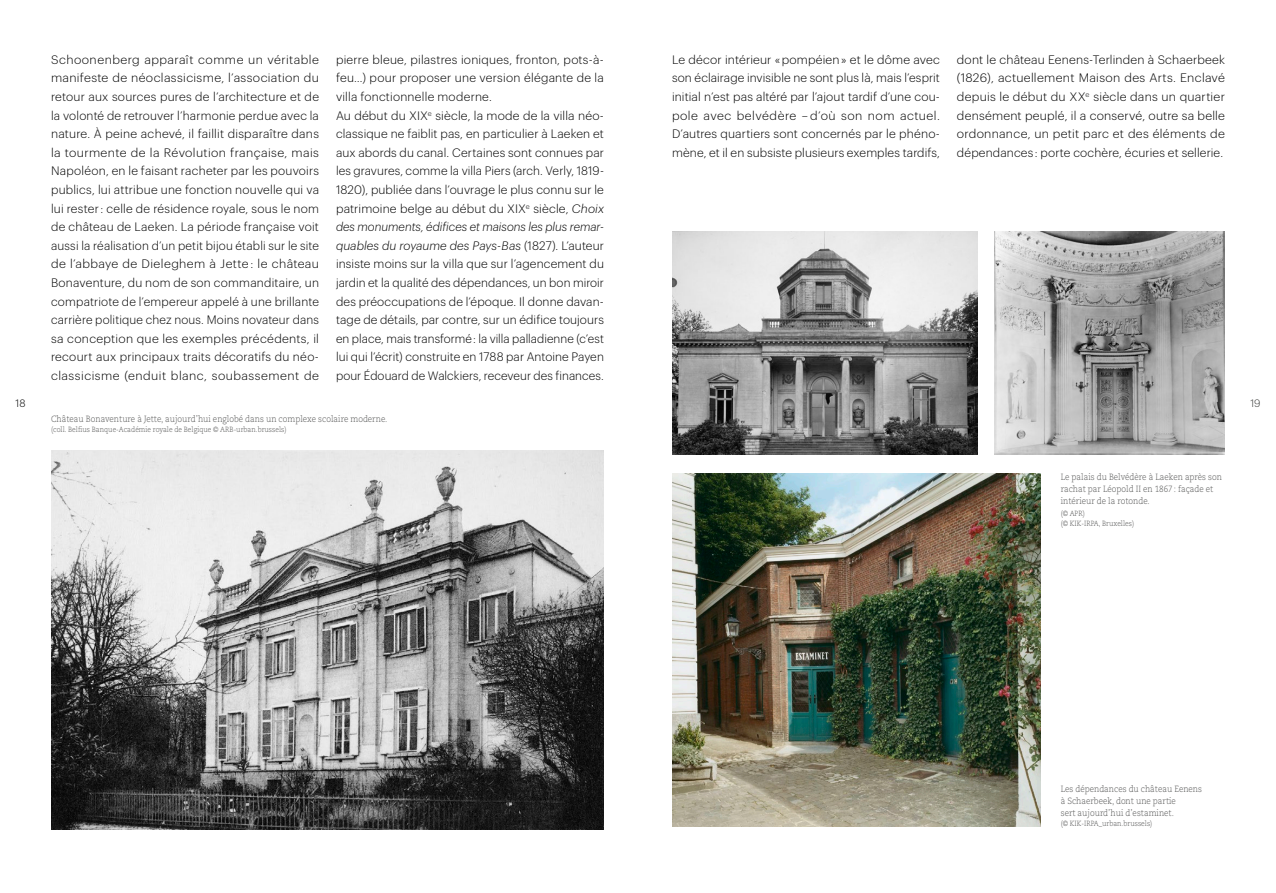
<style>
.page{position:relative;width:1276px;height:893px;background:#fff}
.page>*{position:absolute;margin:0;border:0;box-sizing:border-box;transform-origin:0 0}
.t1{font:300 12px/18.6px "Graphik";letter-spacing:.01em;color:#000;text-align:justify}
.t2{font:300 10.5px "Graphik";color:#000}
.t3{font:300 10.5px "Graphik";color:#373836}
.t4{font:300 9px/12px "Caecilia LT Std";color:#555655;scale:.9 1}
.t5{font:300 7.5px/10.5px "Caecilia LT Std";color:#555655;scale:.9 1}
.s1{font-style:italic}
</style>
<div class="page">
<img style="left:672px;top:231px;width:305px;height:224px">
<img style="left:994px;top:232px;width:231px;height:223px">
<img style="left:672px;top:473px;width:368px;height:353px">
<img style="left:51px;top:451px;width:553px;height:378px">
<p class="t1" style="left:51px;top:49px;width:269px">Schoonenberg apparaît comme un véritable manifeste de néoclassicisme, l’association du retour aux sources pures de l’architecture et de la volonté de retrouver l’harmonie perdue avec la nature. À peine achevé, il faillit disparaître dans la tourmente de la Révolution française, mais Napoléon, en le faisant racheter par les pouvoirs publics, lui attribue une fonction nouvelle qui va lui rester : celle de résidence royale, sous le nom de château de Laeken. La période française voit aussi la réalisation d’un petit bijou établi sur le site de l’abbaye de Dieleghem à Jette : le château Bonaventure, du nom de son commanditaire, un compatriote de l’empereur appelé à une brillante carrière politique chez nous. Moins novateur dans sa conception que les exemples précédents, il recourt aux principaux traits décoratifs du néo&shy;classicisme (enduit blanc, soubassement de</p>
<p class="t1" style="left:336px;top:49px;width:269px;text-align:left">pierre bleue, pilastres ioniques, fronton, pots-à&shy;feu…) pour proposer une version élégante de la villa fonctionnelle moderne.<br>Au début du XIX<sup>e</sup> siècle, la mode de la villa néo&shy;classique ne faiblit pas, en particulier à Laeken et aux abords du canal. Certaines sont connues par les gravures, comme la villa Piers (arch. Verly, 1819- 1820), publiée dans l’ouvrage le plus connu sur le patrimoine belge au début du XIX<sup>e</sup> siècle, <span class="s1">Choix des monuments, édifices et maisons les plus remar&shy;quables du royaume des Pays-Bas</span> (1827). L’auteur insiste moins sur la villa que sur l’agencement du jardin et la qualité des dépendances, un bon miroir des préoccupations de l’époque. Il donne davan&shy;tage de détails, par contre, sur un édifice toujours en place, mais transformé : la villa palladienne (c’est lui qui l’écrit) construite en 1788 par Antoine Payen pour Édouard de Walckiers, receveur des finances.</p>
<p class="t4" style="left:51px;top:413px;width:375px">Château Bonaventure à Jette, aujourd’hui englobé dans un complexe scolaire moderne.</p>
<p class="t5" style="left:51px;top:424px;width:263px">(coll. Belfius Banque-Académie royale de Belgique © ARB-urban.brussels)</p>
<p class="t1" style="left:672px;top:49px;width:269px">Le décor intérieur « pompéien » et le dôme avec son éclairage invisible ne sont plus là, mais l’esprit initial n’est pas altéré par l’ajout tardif d’une cou&shy;pole avec belvédère – d’où son nom actuel.<br>D’autres quartiers sont concernés par le phéno&shy;mène, et il en subsiste plusieurs exemples tardifs,</p>
<p class="t1" style="left:957px;top:49px;width:269px">dont le château Eenens-Terlinden à Schaerbeek (1826), actuellement Maison des Arts. Enclavé depuis le début du XX<sup>e</sup> siècle dans un quartier densément peuplé, il a conservé, outre sa belle ordonnance, un petit parc et des éléments de dépendances : porte cochère, écuries et sellerie.</p>
<p class="t2" style="left:16px;top:396px;width:11px">18</p>
<p class="t3" style="left:1250px;top:396px;width:12px">19</p>
<p class="t4" style="left:1060px;top:471px;width:181px">Le palais du Belvédère à Laeken après son rachat par Léopold II en 1867: façade et intérieur de la rotonde.</p>
<p class="t5" style="left:1060px;top:508px;width:83px">(© APR)<br>(© KIK-IRPA, Bruxelles)</p>
<p class="t4" style="left:1060px;top:783px;width:158px">Les dépendances du château Eenens à Schaerbeek, dont une partie<br>sert aujourd’hui d’estaminet.</p>
<p class="t5" style="left:1060px;top:819px;width:103px">(© KIK-IRPA_urban.brussels)</p>
</div>
